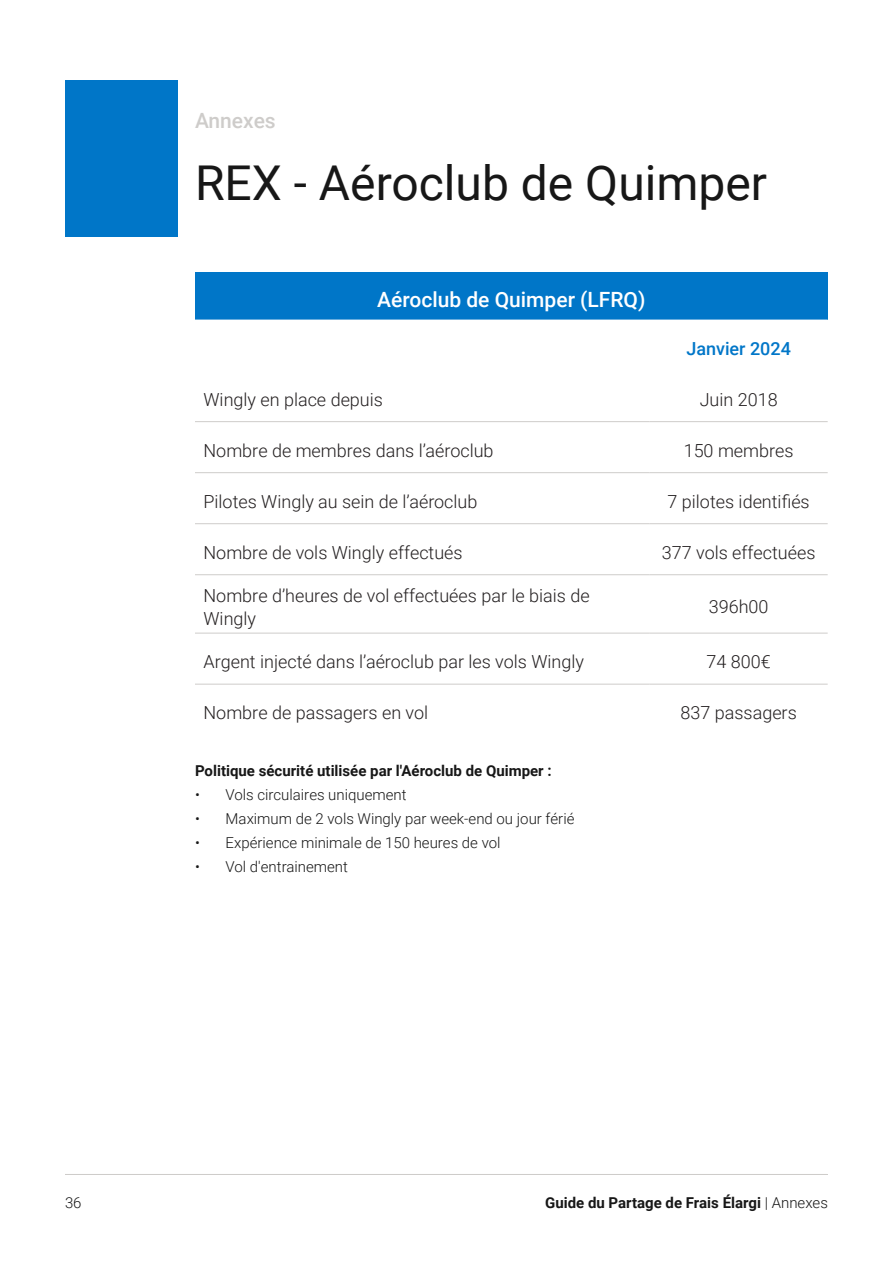
<style>
.page{position:relative;width:893px;height:1263px;background:#fff}
.page>*{position:absolute;margin:0;border:0;box-sizing:border-box;transform-origin:0 0}
.t1{font:48px "Roboto";color:#171717}
.t2{font:500 21px "Roboto";color:#fff}
.t3{font:500 21px "Roboto";color:#ceccca}
.t4{font:300 18px/22.5px "Roboto";color:#231f20}
.t5{font:500 18px "Roboto";color:#0076c8}
.text{font:300 15px "Roboto";color:#171717}
.text-2{font:700 15px "Roboto";color:#171717}
.s1{font-weight:300}
</style>
<div class="page">
<hr style="left:65px;top:1174px;width:763px;height:1px;background:#ceccca">
<div style="left:195px;top:272px;width:633px;height:48px;background:#0076c8"></div>
<hr style="left:195px;top:421px;width:455px;height:1px;background:#ceccca">
<hr style="left:650px;top:421px;width:178px;height:1px;background:#ceccca">
<hr style="left:195px;top:472px;width:455px;height:1px;background:#ceccca">
<hr style="left:650px;top:472px;width:178px;height:1px;background:#ceccca">
<hr style="left:195px;top:523px;width:455px;height:1px;background:#ceccca">
<hr style="left:650px;top:523px;width:178px;height:1px;background:#ceccca">
<hr style="left:195px;top:574px;width:455px;height:1px;background:#ceccca">
<hr style="left:650px;top:574px;width:178px;height:1px;background:#ceccca">
<hr style="left:195px;top:633px;width:455px;height:1px;background:#ceccca">
<hr style="left:650px;top:633px;width:178px;height:1px;background:#ceccca">
<hr style="left:650px;top:684px;width:178px;height:1px;background:#ceccca">
<hr style="left:195px;top:684px;width:455px;height:1px;background:#ceccca">
<div style="left:65px;top:80px;width:113px;height:156px;background:#0076c8"></div>
<h4 class="t3" style="left:195px;top:106px;width:82px">Annexes</h4>
<h5 class="t1" style="left:195px;top:149px;width:574px">REX - Aéroclub de Quimper</h5>
<p class="t2" style="left:377px;top:285px;width:270px">Aéroclub de Quimper (LFRQ)</p>
<p class="t5" style="left:686px;top:335px;width:106px">Janvier 2024</p>
<p class="t4" style="left:203px;top:387px;width:181px">Wingly en place depuis</p>
<p class="t4" style="left:700px;top:387px;width:79px">Juin 2018</p>
<p class="t4" style="left:203px;top:438px;width:292px">Nombre de membres dans l’aéroclub</p>
<p class="t4" style="left:684px;top:438px;width:111px">150 membres</p>
<p class="t4" style="left:203px;top:489px;width:275px">Pilotes Wingly au sein de l’aéroclub</p>
<p class="t4" style="left:668px;top:489px;width:144px">7 pilotes identifiés</p>
<p class="t4" style="left:203px;top:540px;width:261px">Nombre de vols Wingly effectués</p>
<p class="t4" style="left:662px;top:540px;width:155px">377 vols effectuées</p>
<p class="t4" style="left:203px;top:584px;width:388px">Nombre d’heures de vol effectuées par le biais de<br>Wingly</p>
<p class="t4" style="left:709px;top:595px;width:61px">396h00</p>
<p class="t4" style="left:203px;top:650px;width:382px">Argent injecté dans l’aéroclub par les vols Wingly</p>
<p class="t4" style="left:707px;top:650px;width:66px">74 800€</p>
<p class="t4" style="left:203px;top:701px;width:226px">Nombre de passagers en vol</p>
<p class="t4" style="left:681px;top:701px;width:118px">837 passagers</p>
<p class="text-2" style="left:195px;top:760px;width:358px">Politique sécurité utilisée par l'Aéroclub de Quimper :</p>
<p class="text" style="left:195px;top:784px;width:213px">• Vols circulaires uniquement</p>
<p class="text" style="left:195px;top:808px;width:381px">• Maximum de 2 vols Wingly par week-end ou jour férié</p>
<p class="text" style="left:195px;top:832px;width:307px">• Expérience minimale de 150 heures de vol</p>
<p class="text" style="left:195px;top:856px;width:154px">• Vol d'entrainement</p>
<p class="text" style="left:65px;top:1192px;width:18px">36</p>
<p class="text-2" style="left:545px;top:1192px;width:284px">Guide du Partage de Frais Élargi <span class="s1">| Annexes</span></p>
</div>
